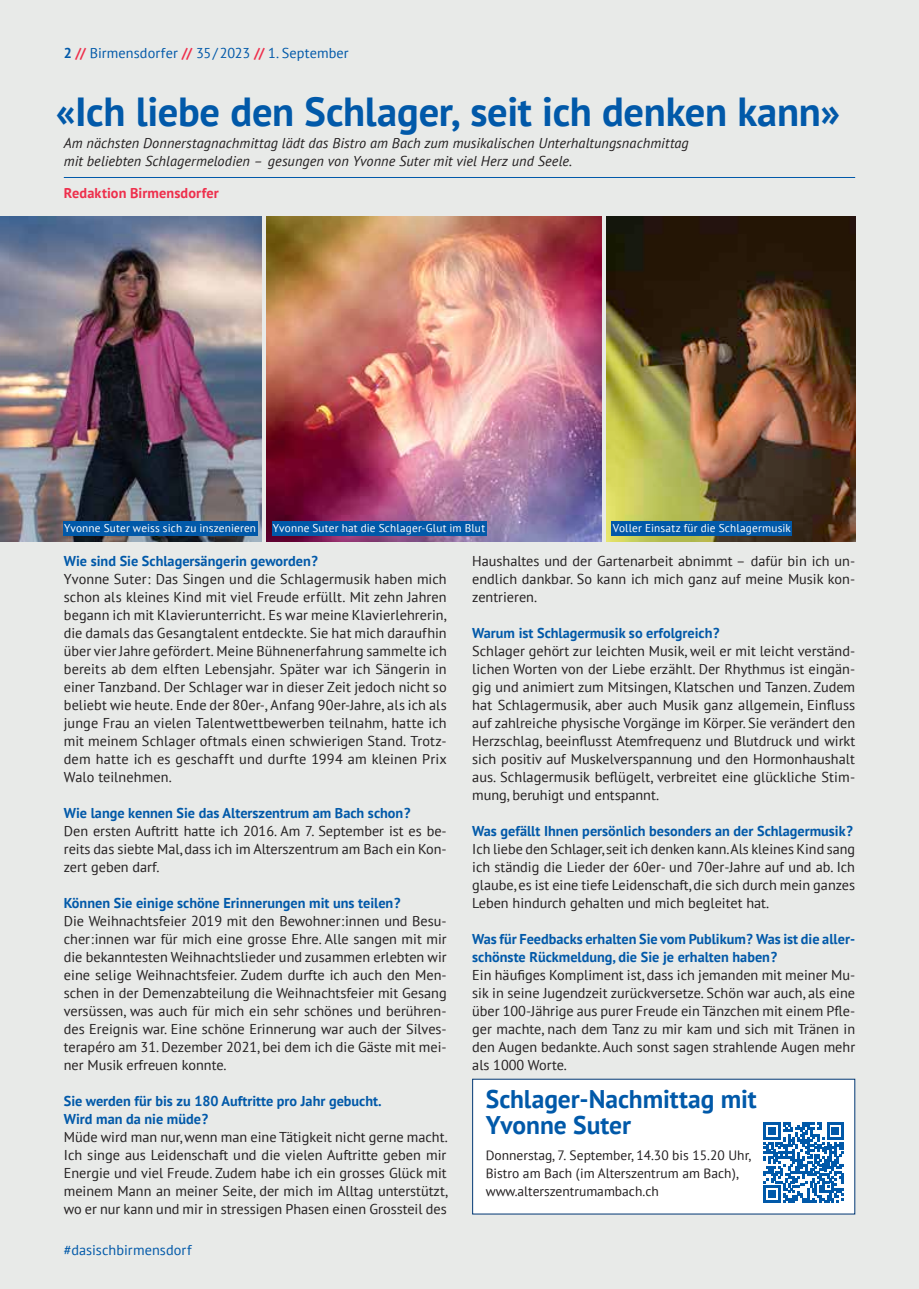
<style>
.page{position:relative;width:919px;height:1289px;background:#fff}
.page>*{position:absolute;margin:0;border:0;box-sizing:border-box;transform-origin:0 0}
.t1{font:700 40.5px "PT Sans";letter-spacing:-.005em;color:#0159a9}
.t2{font:700 25.5px/25.5px "PT Sans";letter-spacing:-.005em;color:#0159a9}
.t3{font:14.25px/18px "PT Sans";color:#231f20;text-align:justify}
.t4{font:700 14.25px/18px "PT Sans";color:#0159a9}
.t5{font:italic 14.25px/18px "PT Sans";letter-spacing:.005em;color:#231f20}
.t6{font:14.25px "PT Sans";letter-spacing:.005em;color:#0159a9}
.t7{font:700 14.25px "PT Sans";letter-spacing:.01em;color:#ee2f4c}
.t8{font:13.5px/18px "PT Sans";color:#231f20}
.t9{font:11.25px "PT Sans";letter-spacing:.015em;color:#fff}
.s1{font-weight:700}
.s2{font-weight:700;color:#ee2f4c}
</style>
<div class="page">
<div style="left:0;top:0;width:918px;height:1288px;background:#e8eae8"></div>
<hr style="left:64px;top:177px;width:791px;height:1px;background:#0159a9">
<div style="left:472px;top:1079px;width:382px;height:134px;background:#fff"></div>
<svg style="left:763px;top:1122px;width:80px;height:80px"></svg>
<img style="left:266px;top:217px;width:335px;height:324px">
<img style="left:606px;top:217px;width:249px;height:324px">
<img style="left:0;top:217px;width:262px;height:324px">
<div style="left:611px;top:521px;width:181px;height:15px;background:#0159a9"></div>
<div style="left:271px;top:521px;width:215px;height:15px;background:#0159a9"></div>
<div style="left:63px;top:521px;width:194px;height:15px;background:#0159a9"></div>
<p class="t6" style="left:64px;top:44px;width:286px"><span class="s1">2</span> <span class="s2">//</span> Birmensdorfer <span class="s2">//</span> 35/2023 <span class="s2">//</span> 1. September</p>
<h1 class="t1" style="left:56px;top:85px;width:785px">«Ich liebe den Schlager, seit ich denken kann»</h1>
<p class="t5" style="left:64px;top:134px;width:626px">Am nächsten Donnerstagnachmittag lädt das Bistro am Bach zum musikalischen Unterhaltungsnachmittag mit beliebten Schlagermelodien – gesungen von Yvonne Suter mit viel Herz und Seele.</p>
<p class="t7" style="left:64px;top:183px;width:156px">Redaktion Birmensdorfer</p>
<p class="t9" style="left:64px;top:520px;width:193px">Yvonne Suter weiss sich zu inszenieren</p>
<p class="t9" style="left:273px;top:520px;width:214px">Yvonne Suter hat die Schlager-Glut im Blut</p>
<p class="t9" style="left:613px;top:520px;width:179px">Voller Einsatz für die Schlagermusik</p>
<p class="t4" style="left:64px;top:552px;width:256px">Wie sind Sie Schlagersängerin geworden?</p>
<p class="t3" style="left:64px;top:569px;width:384px">Yvonne Suter: Das Singen und die Schlagermusik haben mich schon als kleines Kind mit viel Freude erfüllt. Mit zehn Jahren begann ich mit Klavierunterricht. Es war meine Klavierlehrerin, die damals das Gesangtalent entdeckte. Sie hat mich daraufhin über vier Jahre gefördert. Meine Bühnenerfahrung sammelte ich bereits ab dem elften Lebensjahr. Später war ich Sängerin in einer Tanzband. Der Schlager war in dieser Zeit jedoch nicht so beliebt wie heute. Ende der 80er-, Anfang 90er-Jahre, als ich als junge Frau an vielen Talentwettbewerben teilnahm, hatte ich mit meinem Schlager oftmals einen schwierigen Stand. Trotz&shy;dem hatte ich es geschafft und durfte 1994 am kleinen Prix Walo teilnehmen.</p>
<p class="t4" style="left:64px;top:803px;width:348px">Wie lange kennen Sie das Alterszentrum am Bach schon?</p>
<p class="t3" style="left:64px;top:821px;width:384px">Den ersten Auftritt hatte ich 2016. Am 7. September ist es be&shy;reits das siebte Mal, dass ich im Alterszentrum am Bach ein Kon&shy;zert geben darf.</p>
<p class="t4" style="left:64px;top:893px;width:338px">Können Sie einige schöne Erinnerungen mit uns teilen?</p>
<p class="t3" style="left:64px;top:911px;width:384px">Die Weihnachtsfeier 2019 mit den Bewohner:innen und Besu&shy;cher:innen war für mich eine grosse Ehre. Alle sangen mit mir die bekanntesten Weihnachtslieder und zusammen erlebten wir eine selige Weihnachtsfeier. Zudem durfte ich auch den Men&shy;schen in der Demenzabteilung die Weihnachtsfeier mit Gesang versüssen, was auch für mich ein sehr schönes und berühren&shy;des Ereignis war. Eine schöne Erinnerung war auch der Silves&shy;terapéro am 31. Dezember 2021, bei dem ich die Gäste mit mei&shy;ner Musik erfreuen konnte.</p>
<p class="t4" style="left:64px;top:1091px;width:319px">Sie werden für bis zu 180 Auftritte pro Jahr gebucht.<br>Wird man da nie müde?</p>
<p class="t3" style="left:64px;top:1127px;width:385px">Müde wird man nur, wenn man eine Tätigkeit nicht gerne macht.<br>Ich singe aus Leidenschaft und die vielen Auftritte geben mir Energie und viel Freude. Zudem habe ich ein grosses Glück mit meinem Mann an meiner Seite, der mich im Alltag unterstützt, wo er nur kann und mir in stressigen Phasen einen Grossteil des</p>
<p class="t6" style="left:64px;top:1240px;width:129px">#dasischbirmensdorf</p>
<p class="t3" style="left:472px;top:551px;width:384px">Haushaltes und der Gartenarbeit abnimmt – dafür bin ich un&shy;endlich dankbar. So kann ich mich ganz auf meine Musik kon&shy;zentrieren.</p>
<p class="t4" style="left:472px;top:623px;width:249px">Warum ist Schlagermusik so erfolgreich?</p>
<p class="t3" style="left:472px;top:641px;width:384px">Schlager gehört zur leichten Musik, weil er mit leicht verständ&shy;lichen Worten von der Liebe erzählt. Der Rhythmus ist eingän&shy;gig und animiert zum Mitsingen, Klatschen und Tanzen. Zudem hat Schlagermusik, aber auch Musik ganz allgemein, Einfluss auf zahlreiche physische Vorgänge im Körper. Sie verändert den Herzschlag, beeinflusst Atemfrequenz und Blutdruck und wirkt sich positiv auf Muskelverspannung und den Hormonhaushalt aus. Schlagermusik beflügelt, verbreitet eine glückliche Stim&shy;mung, beruhigt und entspannt.</p>
<p class="t4" style="left:472px;top:821px;width:382px">Was gefällt Ihnen persönlich besonders an der Schlagermusik?</p>
<p class="t3" style="left:472px;top:839px;width:384px">Ich liebe den Schlager, seit ich denken kann. Als kleines Kind sang ich ständig die Lieder der 60er- und 70er-Jahre auf und ab. Ich glaube, es ist eine tiefe Leidenschaft, die sich durch mein ganzes Leben hindurch gehalten und mich begleitet hat.</p>
<p class="t4" style="left:472px;top:929px;width:384px">Was für Feedbacks erhalten Sie vom Publikum? Was ist die aller&shy;schönste Rückmeldung, die Sie je erhalten haben?</p>
<p class="t3" style="left:472px;top:965px;width:384px">Ein häufiges Kompliment ist, dass ich jemanden mit meiner Mu&shy;sik in seine Jugendzeit zurückversetze. Schön war auch, als eine über 100-Jährige aus purer Freude ein Tänzchen mit einem Pfle&shy;ger machte, nach dem Tanz zu mir kam und sich mit Tränen in den Augen bedankte. Auch sonst sagen strahlende Augen mehr als 1000 Worte.</p>
<h2 class="t2" style="left:485px;top:1085px;width:272px">Schlager-Nachmittag mit<br>Yvonne Suter</h2>
<p class="t8" style="left:485px;top:1146px;width:267px">Donnerstag, 7. September, 14.30 bis 15.20 Uhr,<br>Bistro am Bach (im Alterszentrum am Bach), www.alterszentrumambach.ch</p>
</div>
